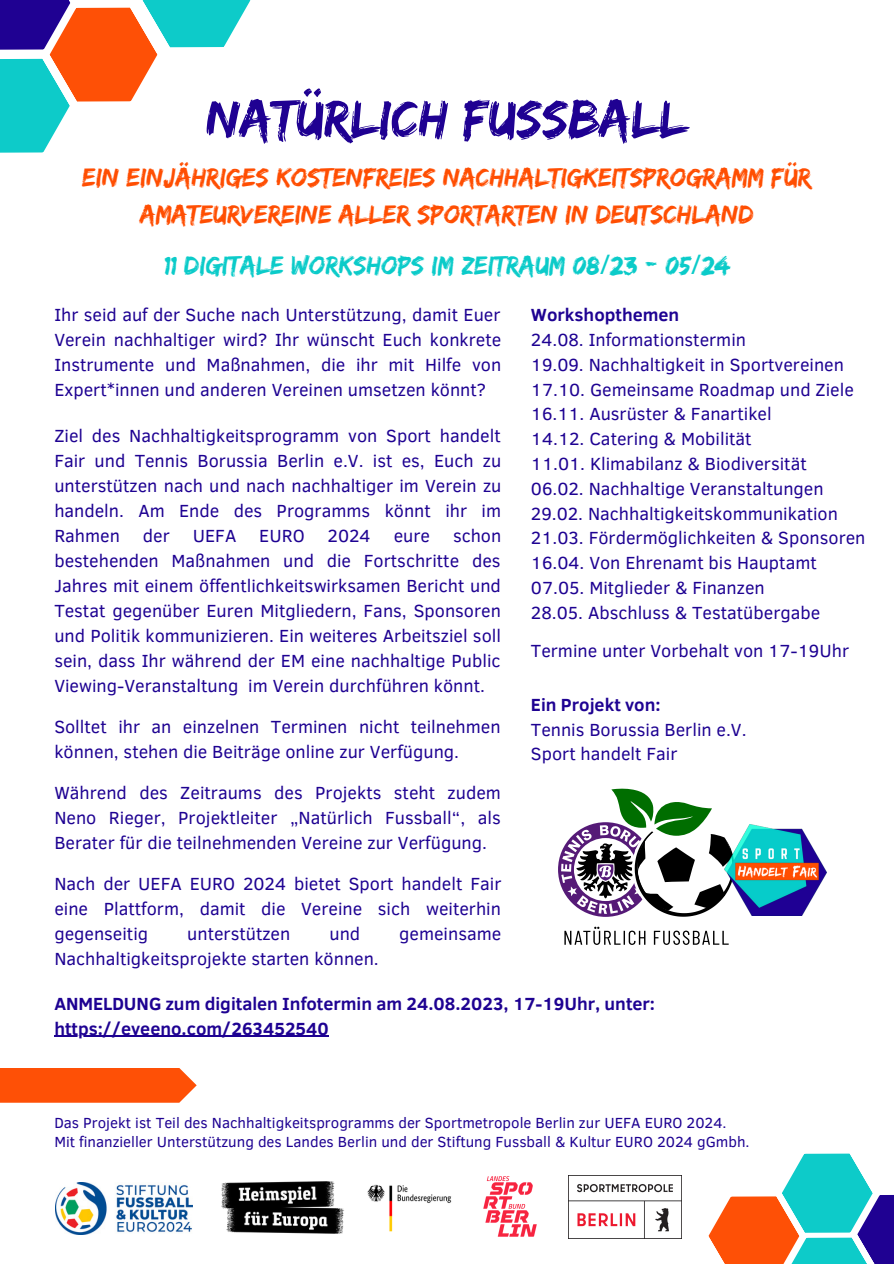
<style>
.page{position:relative;width:894px;height:1264px;background:#fff}
.page>*{position:absolute;margin:0;border:0;box-sizing:border-box;transform-origin:0 0}
.t1{font:54px "Edo";color:#1f0192}
.t2{font:27px/37.2px "Edo";color:#ff4e02;text-align:center}
.t3{font:27px "Edo";color:#0bcbc9}
.t4{font:18px/25px "Clear Sans";color:#1e0292;text-align:justify}
.t5{font:700 18px "Clear Sans";color:#1e0292}
.t6{font:15px "Clear Sans";color:#1e0292}
.s1{font-family:"Noto Sans"}
</style>
<div class="page">
<svg style="left:0;top:0;width:251px;height:153px"></svg>
<svg style="left:558px;top:788px;width:195px;height:156px"></svg>
<img style="left:723px;top:824px;width:103px;height:91px">
<img style="left:55px;top:1182px;width:138px;height:52px">
<img style="left:367px;top:1184px;width:85px;height:48px">
<svg style="left:708px;top:1153px;width:185px;height:110px"></svg>
<img style="left:221px;top:1181px;width:123px;height:52px">
<div style="left:0;top:1067px;width:197px;height:35px;background:#fe5006"></div>
<img style="left:483px;top:1176px;width:53px;height:60px">
<img style="left:568px;top:1175px;width:113px;height:63px">
<hr style="left:54px;top:1035px;width:275px;height:1px;background:#1e0292">
<p class="t1" style="left:206px;top:87px;width:482px">NATÜRLICH FUSSBALL</p>
<p class="t2" style="left:82px;top:158px;width:730px">EIN EINJÄHRIGES KOSTENFREIES NACHHALTIGKEITSPROGRAMM FÜR<br>AMATEURVEREINE ALLER SPORTARTEN IN DEUTSCHLAND</p>
<p class="t3" style="left:164px;top:249px;width:566px">11 DIGITALE WORKSHOPS IM ZEITRAUM 08<span class="s1">/</span>23 - 05<span class="s1">/</span>24</p>
<p class="t4" style="left:54px;top:301px;width:448px">Ihr seid auf der Suche nach Unterstützung, damit Euer Verein nachhaltiger wird? Ihr wünscht Euch konkrete Instrumente und Maßnahmen, die ihr mit Hilfe von Expert*innen und anderen Vereinen umsetzen könnt?</p>
<p class="t4" style="left:54px;top:422px;width:448px">Ziel des Nachhaltigkeitsprogramm von Sport handelt Fair und Tennis Borussia Berlin e.V. ist es, Euch zu unterstützen nach und nach nachhaltiger im Verein zu handeln. Am Ende des Programms könnt ihr im Rahmen</p>
<p class="t4" style="left:54px;top:522px;width:448px;text-indent:398px">schon bestehenden Maßnahmen und die Fortschritte des Jahres mit einem öffentlichkeitswirksamen Bericht und Testat gegenüber Euren Mitgliedern, Fans, Sponsoren und Politik kommunizieren. Ein weiteres Arbeitsziel soll sein, dass Ihr während der EM eine nachhaltige Public Viewing-Veranstaltung im Verein durchführen könnt.</p>
<p class="t4" style="left:54px;top:713px;width:447px">Solltet ihr an einzelnen Terminen nicht teilnehmen können, stehen die Beiträge online zur Verfügung.</p>
<p class="t4" style="left:54px;top:779px;width:448px">Während des Zeitraums des Projekts steht zudem Neno Rieger, Projektleiter „Natürlich Fussball“, als Berater für die teilnehmenden Vereine zur Verfügung.</p>
<p class="t4" style="left:54px;top:870px;width:448px">Nach der UEFA EURO 2024 bietet Sport handelt Fair eine Plattform, damit die Vereine sich weiterhin gegenseitig</p>
<p class="t4" style="left:143px;top:522px;width:28px">der</p>
<p class="t4" style="left:193px;top:522px;width:45px">UEFA</p>
<p class="t4" style="left:259px;top:522px;width:47px">EURO</p>
<p class="t4" style="left:327px;top:522px;width:45px">2024</p>
<p class="t4" style="left:393px;top:522px;width:38px">eure</p>
<p class="t4" style="left:187px;top:920px;width:105px">unterstützen</p>
<p class="t4" style="left:329px;top:920px;width:32px">und</p>
<p class="t4" style="left:399px;top:920px;width:103px">gemeinsame</p>
<p class="t4" style="left:54px;top:945px;width:326px">Nachhaltigkeitsprojekte starten können.</p>
<p class="t5" style="left:530px;top:301px;width:150px">Workshopthemen</p>
<p class="t4" style="left:530px;top:326px;width:216px">24.08. Informationstermin</p>
<p class="t4" style="left:530px;top:351px;width:314px">19.09. Nachhaltigkeit in Sportvereinen</p>
<p class="t4" style="left:530px;top:376px;width:324px">17.10. Gemeinsame Roadmap und Ziele</p>
<p class="t4" style="left:530px;top:401px;width:242px">16.11. Ausrüster &amp; Fanartikel</p>
<p class="t4" style="left:530px;top:425px;width:222px">14.12. Catering &amp; Mobilität</p>
<p class="t4" style="left:530px;top:450px;width:277px">11.01. Klimabilanz &amp; Biodiversität</p>
<p class="t4" style="left:530px;top:475px;width:294px">06.02. Nachhaltige Veranstaltungen</p>
<p class="t4" style="left:530px;top:500px;width:308px">29.02. Nachhaltigkeitskommunikation</p>
<p class="t4" style="left:530px;top:524px;width:336px">21.03. Fördermöglichkeiten &amp; Sponsoren</p>
<p class="t4" style="left:530px;top:549px;width:287px">16.04. Von Ehrenamt bis Hauptamt</p>
<p class="t4" style="left:530px;top:574px;width:235px">07.05. Mitglieder &amp; Finanzen</p>
<p class="t4" style="left:530px;top:599px;width:291px">28.05. Abschluss &amp; Testatübergabe</p>
<p class="t4" style="left:530px;top:637px;width:319px">Termine unter Vorbehalt von 17-19Uhr</p>
<p class="t5" style="left:530px;top:691px;width:131px">Ein Projekt von:</p>
<p class="t4" style="left:530px;top:715px;width:217px">Tennis Borussia Berlin e.V.</p>
<p class="t4" style="left:530px;top:740px;width:148px">Sport handelt Fair</p>
<p class="t5" style="left:54px;top:990px;width:602px">ANMELDUNG zum digitalen Infotermin am 24.08.2023, 17-19Uhr, unter:</p>
<p class="t5" style="left:54px;top:1015px;width:276px">https://eveeno.com/263452540</p>
<p class="t6" style="left:54px;top:1111px;width:673px">Das Projekt ist Teil des Nachhaltigkeitsprogramms der Sportmetropole Berlin zur UEFA EURO 2024.</p>
<p class="t6" style="left:54px;top:1131px;width:696px">Mit finanzieller Unterstützung des Landes Berlin und der Stiftung Fussball &amp; Kultur EURO 2024 gGmbh.</p>
</div>
